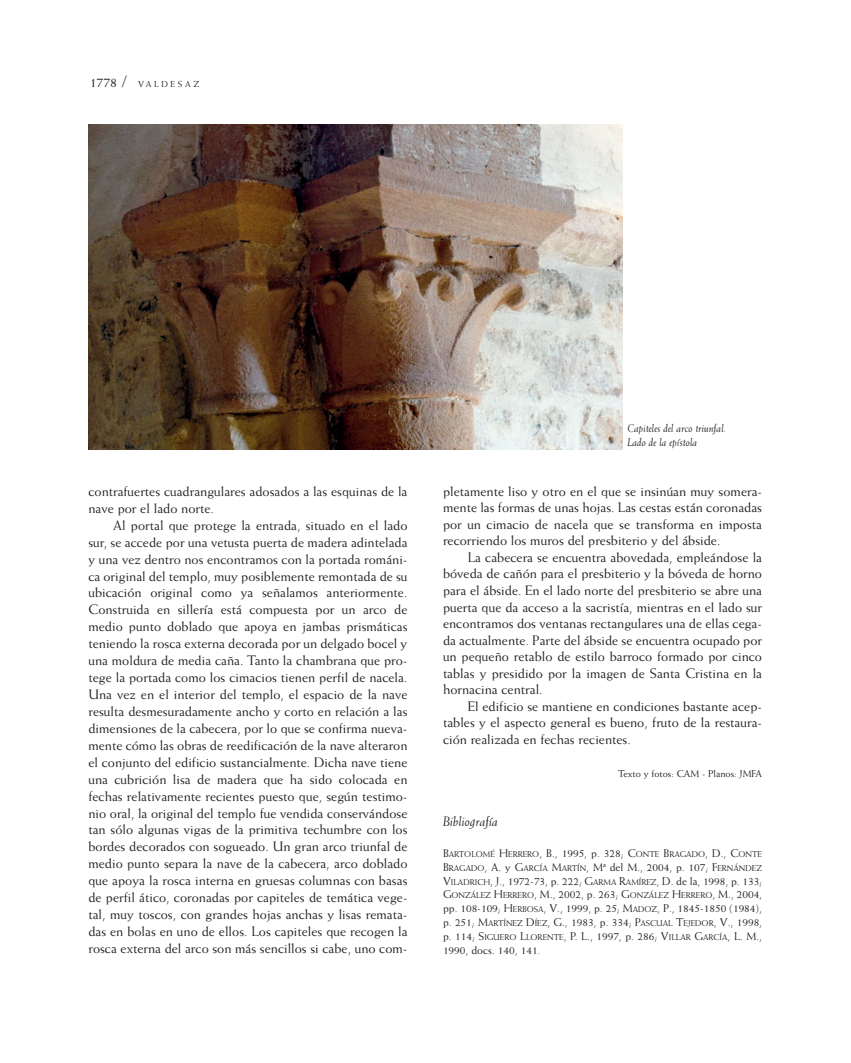
<style>
.page{position:relative;width:851px;height:1063px;background:#fff}
.page>*{position:absolute;margin:0;border:0;box-sizing:border-box;transform-origin:0 0}
.t1{font:13.75px/16.9px "Weiss Std";color:#231f20;text-align:justify}
.t2{font:italic 13.75px "Weiss Std";color:#231f20}
.t3{font:11.25px/13.9px "Weiss Std";color:#231f20;text-align:justify}
.t4{font:italic 11.25px/13.5px "Weiss Std";color:#231f20}
.t5{font:10px "Weiss Std";color:#231f20}
.t6{font:8.75px "Weiss Std";letter-spacing:.3em;color:#231f20}
.t7{font:8.5px "Weiss Std";color:#231f20}
.s1{font-size:13.75px}
.s2{font-size:16.25px}
.s3{font-size:11.25px}
.s4{font-size:8.5px}
.s5{color:#293795}
</style>
<div class="page">
<img style="left:88px;top:124px;width:535px;height:326px">
<p class="t6" style="left:90px;top:80px;width:111px"><span class="s1">1778</span><span class="s2">/</span> VALDESAZ</p>
<p class="t1" style="left:88px;top:484px;width:320px">contrafuertes cuadrangulares adosados a las esquinas de la nave por el lado norte.</p>
<p class="t1" style="left:88px;top:518px;width:320px;text-indent:25px">Al portal que protege la entrada, situado en el lado sur, se accede por una vetusta puerta de madera adintelada y una vez dentro nos encontramos con la portada románi&shy;ca original del templo, muy posiblemente remontada de su ubicación original como ya señalamos anteriormente.<br>Construida en sillería está compuesta por un arco de medio punto doblado que apoya en jambas prismáticas teniendo la rosca externa decorada por un delgado bocel y una moldura de media caña. Tanto la chambrana que pro&shy;tege la portada como los cimacios tienen perfil de nacela.<br>Una vez en el interior del templo, el espacio de la nave resulta desmesuradamente ancho y corto en relación a las dimensiones de la cabecera, por lo que se confirma nueva&shy;mente cómo las obras de reedificación de la nave alteraron el conjunto del edificio sustancialmente. Dicha nave tiene una cubrición lisa de madera que ha sido colocada en fechas relativamente recientes puesto que, según testimo&shy;nio oral, la original del templo fue vendida conservándose tan sólo algunas vigas de la primitiva techumbre con los bordes decorados con sogueado. Un gran arco triunfal de medio punto separa la nave de la cabecera, arco doblado que apoya la rosca interna en gruesas columnas con basas de perfil ático, coronadas por capiteles de temática vege&shy;tal, muy toscos, con grandes hojas anchas y lisas remata&shy;das en bolas en uno de ellos. Los capiteles que recogen la rosca externa del arco son más sencillos si cabe, uno com-</p>
<p class="t4" style="left:627px;top:423px;width:100px">Capiteles del arco triunfal.<br>Lado de la epístola</p>
<p class="t1" style="left:443px;top:484px;width:320px;line-height:16.5px">pletamente liso y otro en el que se insinúan muy somera&shy;mente las formas de unas hojas. Las cestas están coronadas por un cimacio de nacela que se transforma en imposta recorriendo los muros del presbiterio y del ábside.</p>
<p class="t1" style="left:443px;top:550px;width:320px;line-height:16.5px;text-indent:25px">La cabecera se encuentra abovedada, empleándose la bóveda de cañón para el presbiterio y la bóveda de horno para el ábside. En el lado norte del presbiterio se abre una puerta que da acceso a la sacristía, mientras en el lado sur encontramos dos ventanas rectangulares una de ellas cega&shy;da actualmente. Parte del ábside se encuentra ocupado por un pequeño retablo de estilo barroco formado por cinco tablas y presidido por la imagen de Santa Cristina en la hornacina central.</p>
<p class="t1" style="left:443px;top:699px;width:320px;line-height:16.5px;text-indent:25px">El edificio se mantiene en condiciones bastante acep&shy;tables y el aspecto general es bueno, fruto de la restaura&shy;ción realizada en fechas recientes.</p>
<p class="t5" style="left:618px;top:770px;width:145px">Texto y fotos: CAM - Planos: JMFA</p>
<p class="t2" style="left:443px;top:817px;width:56px">Bibliografía</p>
<p class="t7" style="left:443px;top:851px;width:320px"><span class="s3">B</span>ARTOLOMÉ <span class="s3">H</span>ERRERO<span class="s3">, B., 1995, p. 328; C</span>ONTE <span class="s3">B</span>RAGADO<span class="s3">, D., C</span>ONTE</p>
<p class="t3" style="left:443px;top:861px;width:320px">B<span class="s4">RAGADO</span>, A. y G<span class="s4">ARCÍA</span> M<span class="s4">ARTÍN</span>, Mª del M., 2004, p. 107; F<span class="s4">ERNÁNDEZ </span>V<span class="s4">ILADRICH</span>, J., 1972-73, p. 222; G<span class="s4">ARMA</span> R<span class="s4">AMÍREZ</span>, D. de la, 1998, p. 133; G<span class="s4">ONZÁLEZ</span> H<span class="s4">ERRERO</span>, M., 2002, p. 263; G<span class="s4">ONZÁLEZ</span> H<span class="s4">ERRERO</span>, M., 2004, pp. 108-109; H<span class="s4">ERBOSA</span>, V., 1999, p. 25; M<span class="s4">ADOZ</span>, P., 1845-1850 (1984), p. 251; M<span class="s4">ARTÍNEZ</span> D<span class="s4">ÍEZ</span>, G., 1983, p. 334; P<span class="s4">ASCUAL</span> T<span class="s4">EJEDOR</span>, V., 1998, p. 114; S<span class="s4">IGUERO</span> L<span class="s4">LORENTE</span>, P. L., 1997, p. 286; V<span class="s4">ILLAR</span> G<span class="s4">ARCÍA</span>, L. M., 1990, docs. 140, 141<span class="s5">.</span></p>
</div>
